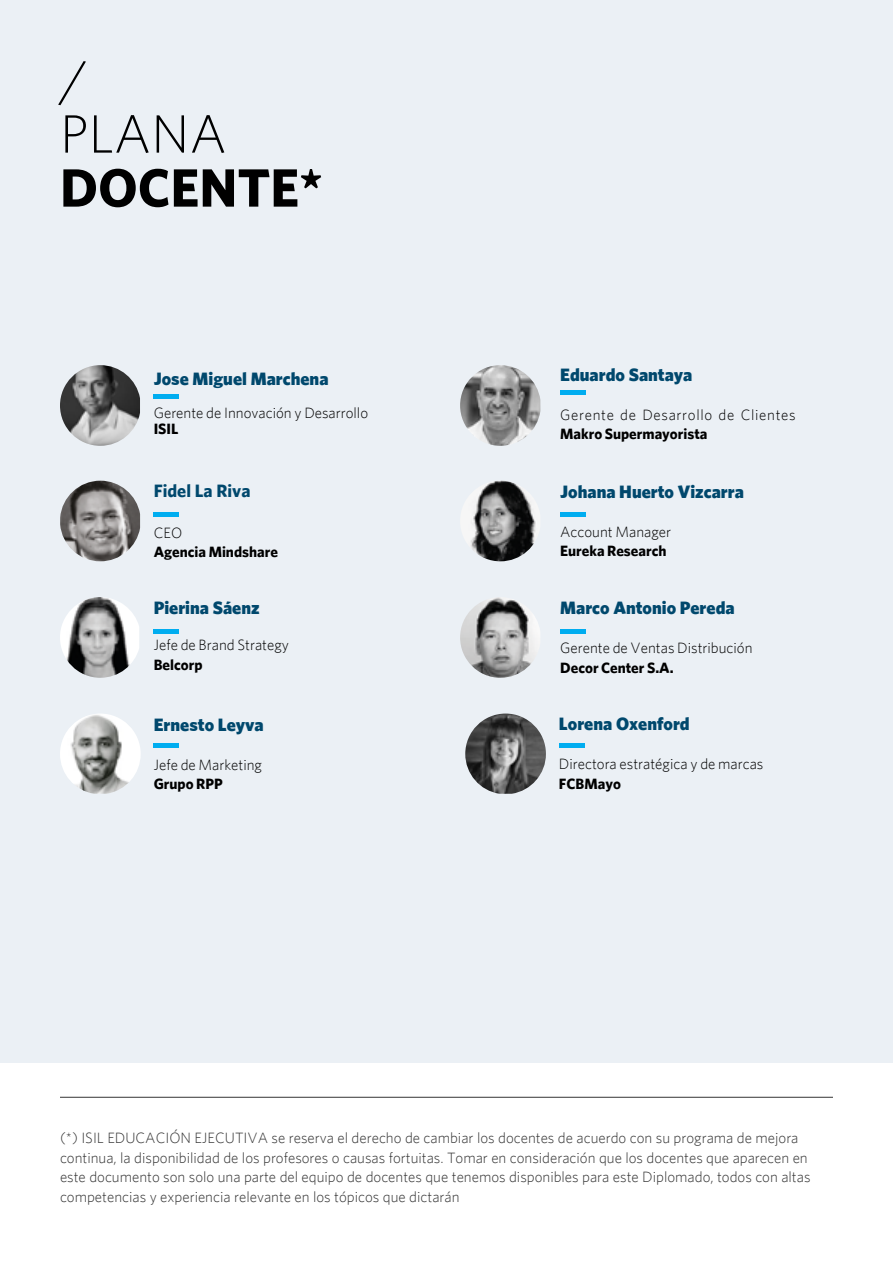
<style>
.page{position:relative;width:893px;height:1263px;background:#fff}
.page>*{position:absolute;margin:0;border:0;box-sizing:border-box;transform-origin:0 0}
.t1{font:700 54px "Whitney";color:#000}
.t2{font:300 54px/54px "Whitney";color:#000}
.t3{font:900 18px "Whitney";color:#00486d}
.t4{font:700 18px "Whitney";color:#00486d}
.t5{font:300 15px/19.5px "Whitney";color:#333}
.t6{font:300 15px "Whitney";color:#000}
.t7{font:700 15px "Whitney";color:#000}
.t8{font:300 15px "Whitney";letter-spacing:.045em;color:#000}
</style>
<div class="page">
<div style="left:0;top:0;width:893px;height:1063px;background:#ebf0f5"></div>
<hr style="left:60px;top:1097px;width:773px;height:1px;background:#333">
<hr style="left:154px;top:744px;width:25px;height:4px;background:#00adf0">
<hr style="left:559px;top:744px;width:25px;height:4px;background:#00adf0">
<img style="left:60px;top:714px;width:81px;height:80px">
<img style="left:465px;top:713px;width:81px;height:81px">
<hr style="left:154px;top:629px;width:25px;height:4px;background:#00adf0">
<hr style="left:560px;top:629px;width:25px;height:4px;background:#00adf0">
<img style="left:60px;top:597px;width:79px;height:81px">
<img style="left:460px;top:597px;width:80px;height:81px">
<hr style="left:154px;top:512px;width:25px;height:4px;background:#00adf0">
<hr style="left:560px;top:512px;width:25px;height:4px;background:#00adf0">
<img style="left:60px;top:481px;width:80px;height:80px">
<img style="left:461px;top:481px;width:79px;height:80px">
<hr style="left:560px;top:391px;width:25px;height:4px;background:#00adf0">
<img style="left:460px;top:365px;width:80px;height:81px">
<hr style="left:154px;top:394px;width:25px;height:4px;background:#00adf0">
<img style="left:60px;top:365px;width:80px;height:81px">
<h1 class="t2" style="left:60px;top:52px;width:168px">/<br>PLANA</h1>
<h1 class="t1" style="left:60px;top:155px;width:264px">DOCENTE*</h1>
<p class="t3" style="left:154px;top:367px;width:176px">Jose Miguel Marchena</p>
<p class="t6" style="left:154px;top:404px;width:216px">Gerente de Innovación y Desarrollo</p>
<p class="t7" style="left:154px;top:420px;width:26px">ISIL</p>
<p class="t4" style="left:154px;top:479px;width:98px">Fidel La Riva</p>
<p class="t6" style="left:154px;top:524px;width:30px">CEO</p>
<p class="t7" style="left:154px;top:543px;width:126px">Agencia Mindshare</p>
<p class="t3" style="left:154px;top:597px;width:107px">Pierina Sáenz</p>
<p class="t6" style="left:154px;top:636px;width:137px">Jefe de Brand Strategy</p>
<p class="t7" style="left:154px;top:655px;width:50px">Belcorp</p>
<p class="t3" style="left:154px;top:713px;width:112px">Ernesto Leyva</p>
<p class="t6" style="left:154px;top:756px;width:110px">Jefe de Marketing</p>
<p class="t7" style="left:154px;top:775px;width:70px">Grupo RPP</p>
<p class="t3" style="left:560px;top:363px;width:134px">Eduardo Santaya</p>
<p class="t8" style="left:560px;top:406px;width:237px">Gerente de Desarrollo de Clientes</p>
<p class="t7" style="left:560px;top:425px;width:149px">Makro Supermayorista</p>
<p class="t3" style="left:560px;top:480px;width:185px">Johana Huerto Vizcarra</p>
<p class="t6" style="left:560px;top:523px;width:113px">Account Manager</p>
<p class="t7" style="left:560px;top:542px;width:108px">Eureka Research</p>
<p class="t3" style="left:560px;top:597px;width:176px">Marco Antonio Pereda</p>
<p class="t6" style="left:560px;top:639px;width:194px">Gerente de Ventas Distribución</p>
<p class="t7" style="left:560px;top:658px;width:115px">Decor Center S.A.</p>
<p class="t3" style="left:559px;top:713px;width:132px">Lorena Oxenford</p>
<p class="t6" style="left:559px;top:755px;width:206px">Directora estratégica y de marcas</p>
<p class="t7" style="left:559px;top:775px;width:63px">FCBMayo</p>
<p class="t5" style="left:60px;top:1128px;width:752px">(*) ISIL EDUCACIÓN EJECUTIVA se reserva el derecho de cambiar los docentes de acuerdo con su programa de mejora continua, la disponibilidad de los profesores o causas fortuitas. Tomar en consideración que los docentes que aparecen en este documento son solo una parte del equipo de docentes que tenemos disponibles para este Diplomado, todos con altas competencias y experiencia relevante en los tópicos que dictarán</p>
</div>
